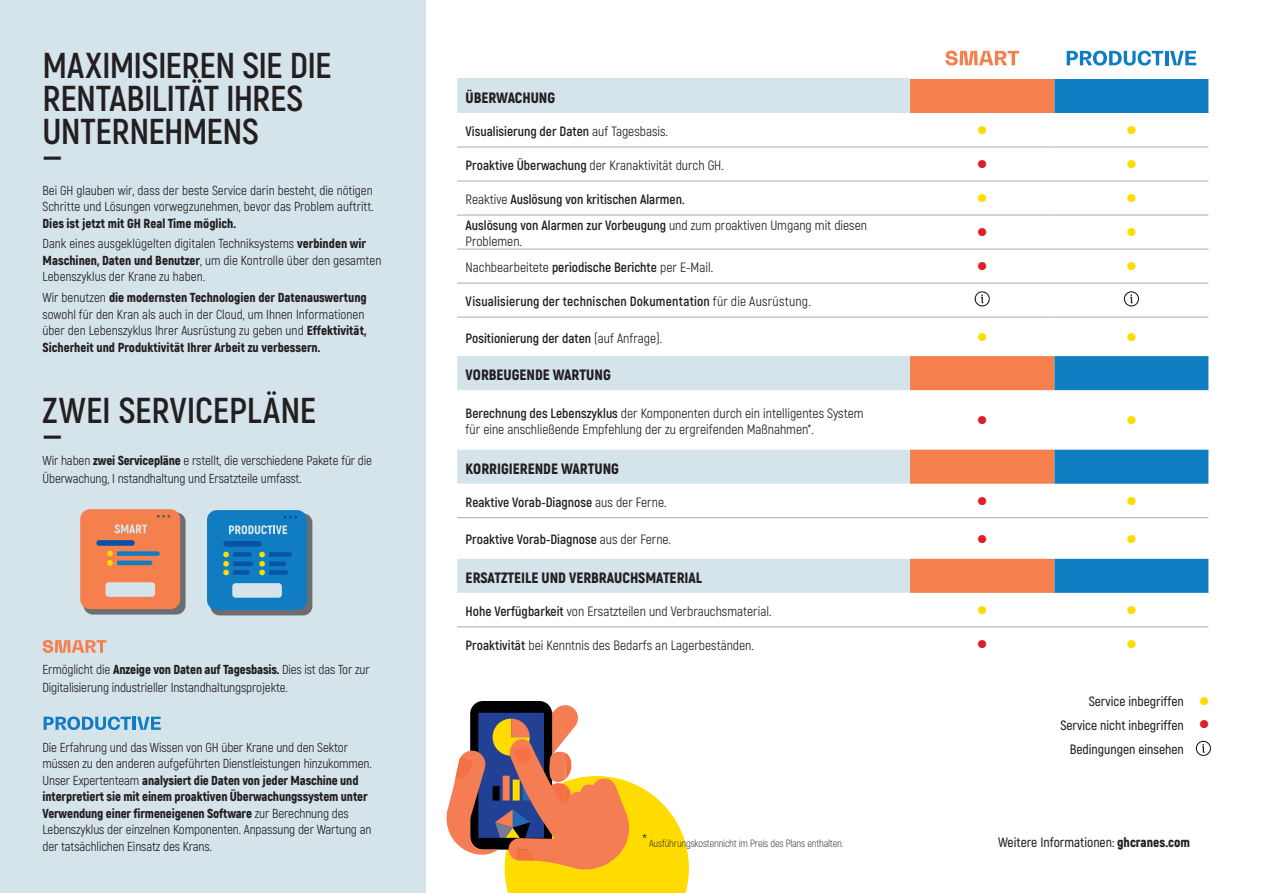
<style>
.page{position:relative;width:1263px;height:893px;background:#fff}
.page>*{position:absolute;margin:0;border:0;box-sizing:border-box;transform-origin:0 0}
.t1{font:700 36px/33px "Akrobat";letter-spacing:-.01em;color:#231f20}
.t2{font:900 19.5px "Circular Std";color:#ffdc01}
.t3{font:900 19.5px "Circular Std";color:#de1f26}
.t4{font:900 15px "Akrobat";color:#231f20}
.t5{font:13.5px/16.2px "Akrobat";color:#231f20}
.t6{font:700 13.5px "Akrobat";color:#231f20}
.t7{font:600 13.5px/24px "Akrobat";color:#231f20;text-align:right}
.t8{font:13.05px/16.5px "Akrobat";letter-spacing:-.01em;color:#231f20}
.t9{font:300 10.5px "Akrobat";letter-spacing:-.02em;color:#231f20}
.s1{font-weight:900}
.s2{font-weight:400}
.s3{font-weight:700}
.s4{font-size:18px}
</style>
<div class="page">
<div style="left:457px;top:79px;width:453px;height:34px;background:#d5e3ea"></div>
<svg style="left:910px;top:79px;width:144px;height:514px"></svg>
<svg style="left:1054px;top:79px;width:154px;height:514px"></svg>
<svg style="left:457px;top:356px;width:453px;height:237px"></svg>
<hr style="left:457px;top:317px;width:453px;height:1px;background:#a8a9ad">
<hr style="left:457px;top:147px;width:453px;height:1px;background:#a8a9ad">
<hr style="left:457px;top:181px;width:453px;height:1px;background:#a8a9ad">
<hr style="left:457px;top:215px;width:453px;height:1px;background:#a8a9ad">
<hr style="left:457px;top:249px;width:453px;height:1px;background:#a8a9ad">
<hr style="left:457px;top:283px;width:453px;height:1px;background:#a8a9ad">
<hr style="left:457px;top:517px;width:453px;height:1px;background:#a8a9ad">
<hr style="left:910px;top:147px;width:144px;height:1px;background:#a8a9ad">
<hr style="left:1054px;top:147px;width:154px;height:1px;background:#a8a9ad">
<hr style="left:910px;top:181px;width:144px;height:1px;background:#a8a9ad">
<hr style="left:1054px;top:181px;width:154px;height:1px;background:#a8a9ad">
<hr style="left:910px;top:215px;width:144px;height:1px;background:#a8a9ad">
<hr style="left:1054px;top:215px;width:154px;height:1px;background:#a8a9ad">
<hr style="left:910px;top:249px;width:144px;height:1px;background:#a8a9ad">
<hr style="left:1054px;top:249px;width:154px;height:1px;background:#a8a9ad">
<hr style="left:910px;top:283px;width:144px;height:1px;background:#a8a9ad">
<hr style="left:1054px;top:283px;width:154px;height:1px;background:#a8a9ad">
<hr style="left:910px;top:317px;width:144px;height:1px;background:#a8a9ad">
<hr style="left:1054px;top:317px;width:154px;height:1px;background:#a8a9ad">
<hr style="left:910px;top:517px;width:144px;height:1px;background:#a8a9ad">
<hr style="left:1054px;top:517px;width:154px;height:1px;background:#a8a9ad">
<hr style="left:457px;top:627px;width:453px;height:1px;background:#a8a9ad">
<hr style="left:910px;top:627px;width:144px;height:1px;background:#a8a9ad">
<hr style="left:1054px;top:627px;width:154px;height:1px;background:#a8a9ad">
<svg style="left:945px;top:51px;width:74px;height:15px"></svg>
<svg style="left:1067px;top:51px;width:96px;height:15px"></svg>
<hr style="left:1165px;top:51px;width:3px;height:14px;background:#107cc2">
<svg style="left:1170px;top:51px;width:26px;height:14px"></svg>
<svg style="left:975px;top:291px;width:15px;height:15px"></svg>
<svg style="left:1124px;top:291px;width:15px;height:15px"></svg>
<div style="left:0;top:0;width:425px;height:893px;background:#d5e3ea"></div>
<div style="left:210px;top:513px;width:102px;height:102px;background:#6c6d70;border-radius:9px"></div>
<div style="left:207px;top:510px;width:100px;height:100px;background:#107cc2;border-radius:10px"></div>
<div style="left:223px;top:541px;width:39px;height:6px;background:#0a52a4;border-radius:3px"></div>
<svg style="left:223px;top:552px;width:30px;height:23px"></svg>
<svg style="left:259px;top:552px;width:33px;height:23px"></svg>
<div style="left:232px;top:583px;width:50px;height:15px;background:#d5e3ea;border-radius:3px"></div>
<svg style="left:229px;top:525px;width:58px;height:9px"></svg>
<svg style="left:284px;top:516px;width:13px;height:3px"></svg>
<div style="left:83px;top:512px;width:103px;height:102px;background:linear-gradient(to right,#6c6e71,#6e6d6f);border-radius:9px"></div>
<div style="left:80px;top:509px;width:100px;height:100px;background:#f57f4d;border-radius:10px"></div>
<div style="left:105px;top:582px;width:50px;height:15px;background:#d5e3ea;border-radius:3px"></div>
<svg style="left:115px;top:524px;width:32px;height:9px"></svg>
<svg style="left:157px;top:515px;width:13px;height:3px"></svg>
<div style="left:96px;top:540px;width:39px;height:6px;background:#0a52a4;border-radius:3px"></div>
<svg style="left:107px;top:551px;width:53px;height:15px"></svg>
<svg style="left:1196px;top:741px;width:15px;height:15px"></svg>
<svg style="left:43px;top:640px;width:63px;height:13px"></svg>
<svg style="left:44px;top:716px;width:117px;height:14px"></svg>
<svg style="left:446px;top:701px;width:243px;height:192px"></svg>
<h1 class="t1" style="left:43px;top:49px;width:291px">MAXIMISIEREN SIE DIE<br>RENTABILITÄT IHRES<br>UNTERNEHMENS</h1>
<h1 class="t1" style="left:43px;top:142px;width:21px">—</h1>
<p class="t8" style="left:43px;top:182px;width:333px">Bei GH glauben wir, dass der beste Service darin besteht, die nötigen<br>Schritte und Lösungen vorwegzunehmen, bevor das Problem auftritt.</p>
<p class="t8" style="left:43px;top:213px;width:325px;line-height:20.7px"><span class="s1">Dies ist jetzt mit GH Real Time möglich.<br></span>Dank eines ausgeklügelten digitalen Techniksystems <span class="s1">verbinden wir</span></p>
<p class="t8" style="left:43px;top:252px;width:340px"><span class="s1">Maschinen, Daten und Benutzer</span>, um die Kontrolle über den gesamten<br>Lebenszyklus der Krane zu haben.</p>
<p class="t8" style="left:43px;top:289px;width:326px">Wir benutzen <span class="s1">die modernsten Technologien der Datenauswertung </span>sowohl für den Kran als auch in der Cloud, um Ihnen Informationen über den Lebenszyklus Ihrer Ausrüstung zu geben und <span class="s1">Effektivität, Sicherheit und Produktivität Ihrer Arbeit zu verbessern.</span></p>
<h1 class="t1" style="left:43px;top:397px;width:275px;line-height:27px">ZWEI SERVICEPLÄNE —</h1>
<p class="t8" style="left:43px;top:452px;width:331px;line-height:18px">Wir haben <span class="s1">zwei Servicepläne</span> e rstellt, die verschiedene Pakete für die<br>Überwachung, I nstandhaltung und Ersatzteile umfasst.</p>
<p class="t8" style="left:43px;top:660px;width:329px;line-height:18px">Ermöglicht die <span class="s1">Anzeige von Daten auf Tagesbasis.</span> Dies ist das Tor zur<br>Digitalisierung industrieller Instandhaltungsprojekte.</p>
<p class="t8" style="left:43px;top:739px;width:331px">Die Erfahrung und das Wissen von GH über Krane und den Sektor müssen zu den anderen aufgeführten Dienstleistungen hinzukommen.<br>Unser Expertenteam <span class="s1">analysiert die Daten von jeder Maschine und interpretiert sie mit einem proaktiven Überwachungssystem unter Verwendung einer firmeneigenen Software</span> zur Berechnung des Lebenszyklus der einzelnen Komponenten. Anpassung der Wartung an der tatsächlichen Einsatz des Krans.</p>
<p class="t4" style="left:466px;top:88px;width:91px">ÜBERWACHUNG</p>
<p class="t6" style="left:466px;top:123px;width:204px">Visualisierung der Daten <span class="s2">auf Tagesbasis.</span></p>
<h2 class="t2" style="left:977px;top:117px;width:12px">•</h2>
<h2 class="t2" style="left:1126px;top:117px;width:12px">•</h2>
<p class="t5" style="left:466px;top:157px;width:260px"><span class="s3">Proaktive Überwachung</span> der Kranaktivität durch GH.</p>
<h2 class="t3" style="left:977px;top:151px;width:12px">•</h2>
<h2 class="t2" style="left:1126px;top:151px;width:12px">•</h2>
<p class="t6" style="left:466px;top:191px;width:221px"><span class="s2">Reaktive</span> Auslösung von kritischen Alarmen.</p>
<h2 class="t2" style="left:977px;top:185px;width:12px">•</h2>
<h2 class="t2" style="left:1126px;top:185px;width:12px">•</h2>
<p class="t5" style="left:466px;top:217px;width:403px"><span class="s3">Auslösung von Alarmen zur Vorbeugung</span> und zum proaktiven Umgang mit diesen<br>Problemen.</p>
<h2 class="t3" style="left:977px;top:219px;width:12px">•</h2>
<h2 class="t2" style="left:1126px;top:219px;width:12px">•</h2>
<p class="t5" style="left:466px;top:259px;width:249px">Nachbearbeitete <span class="s3">periodische Berichte</span> per E-Mail.</p>
<h2 class="t3" style="left:977px;top:253px;width:12px">•</h2>
<h2 class="t2" style="left:1126px;top:253px;width:12px">•</h2>
<p class="t6" style="left:466px;top:293px;width:347px">Visualisierung der technischen Dokumentation <span class="s2">für die Ausrüstung.</span></p>
<p class="t6" style="left:466px;top:330px;width:198px">Positionierung der daten <span class="s2">(auf Anfrage).</span></p>
<h2 class="t2" style="left:977px;top:323px;width:12px">•</h2>
<h2 class="t2" style="left:1126px;top:323px;width:12px">•</h2>
<p class="t4" style="left:466px;top:365px;width:147px">VORBEUGENDE WARTUNG</p>
<p class="t5" style="left:466px;top:405px;width:399px"><span class="s3">Berechnung des Lebenszyklus</span> der Komponenten durch ein intelligentes System für eine anschließende Empfehlung der zu ergreifenden Maßnahmen*.</p>
<h2 class="t3" style="left:977px;top:406px;width:12px">•</h2>
<h2 class="t2" style="left:1126px;top:406px;width:12px">•</h2>
<p class="t4" style="left:466px;top:459px;width:155px">KORRIGIERENDE WARTUNG</p>
<p class="t6" style="left:466px;top:494px;width:202px">Reaktive Vorab-Diagnose <span class="s2">aus der Ferne.</span></p>
<h2 class="t3" style="left:977px;top:487px;width:12px">•</h2>
<h2 class="t2" style="left:1126px;top:487px;width:12px">•</h2>
<p class="t6" style="left:466px;top:531px;width:207px">Proaktive Vorab-Diagnose <span class="s2">aus der Ferne.</span></p>
<h2 class="t3" style="left:977px;top:525px;width:12px">•</h2>
<h2 class="t2" style="left:1126px;top:525px;width:12px">•</h2>
<p class="t4" style="left:466px;top:568px;width:238px">ERSATZTEILE UND VERBRAUCHSMATERIAL</p>
<p class="t5" style="left:466px;top:603px;width:307px"><span class="s3">Hohe Verfügbarkeit</span> von Ersatzteilen und Verbrauchsmaterial.</p>
<h2 class="t2" style="left:977px;top:596px;width:12px">•</h2>
<h2 class="t2" style="left:1126px;top:596px;width:12px">•</h2>
<p class="t5" style="left:466px;top:637px;width:290px"><span class="s3">Proaktivität</span> bei Kenntnis des Bedarfs an Lagerbeständen.</p>
<h2 class="t3" style="left:977px;top:630px;width:12px">•</h2>
<h2 class="t2" style="left:1126px;top:630px;width:12px">•</h2>
<p class="t9" style="left:642px;top:837px;width:203px"><span class="s4">*</span> Ausführungskostennicht im Preis des Plans enthalten.</p>
<p class="t7" style="left:1060px;top:689px;width:125px">Service inbegriffen<br>Service nicht inbegriffen<br>Bedingungen einsehen</p>
<h2 class="t2" style="left:1199px;top:688px;width:12px">•</h2>
<h2 class="t3" style="left:1199px;top:710px;width:12px">•</h2>
<p class="t7" style="left:998px;top:830px;width:193px">Weitere Informationen: <span class="s1">ghcranes.com</span></p>
</div>
